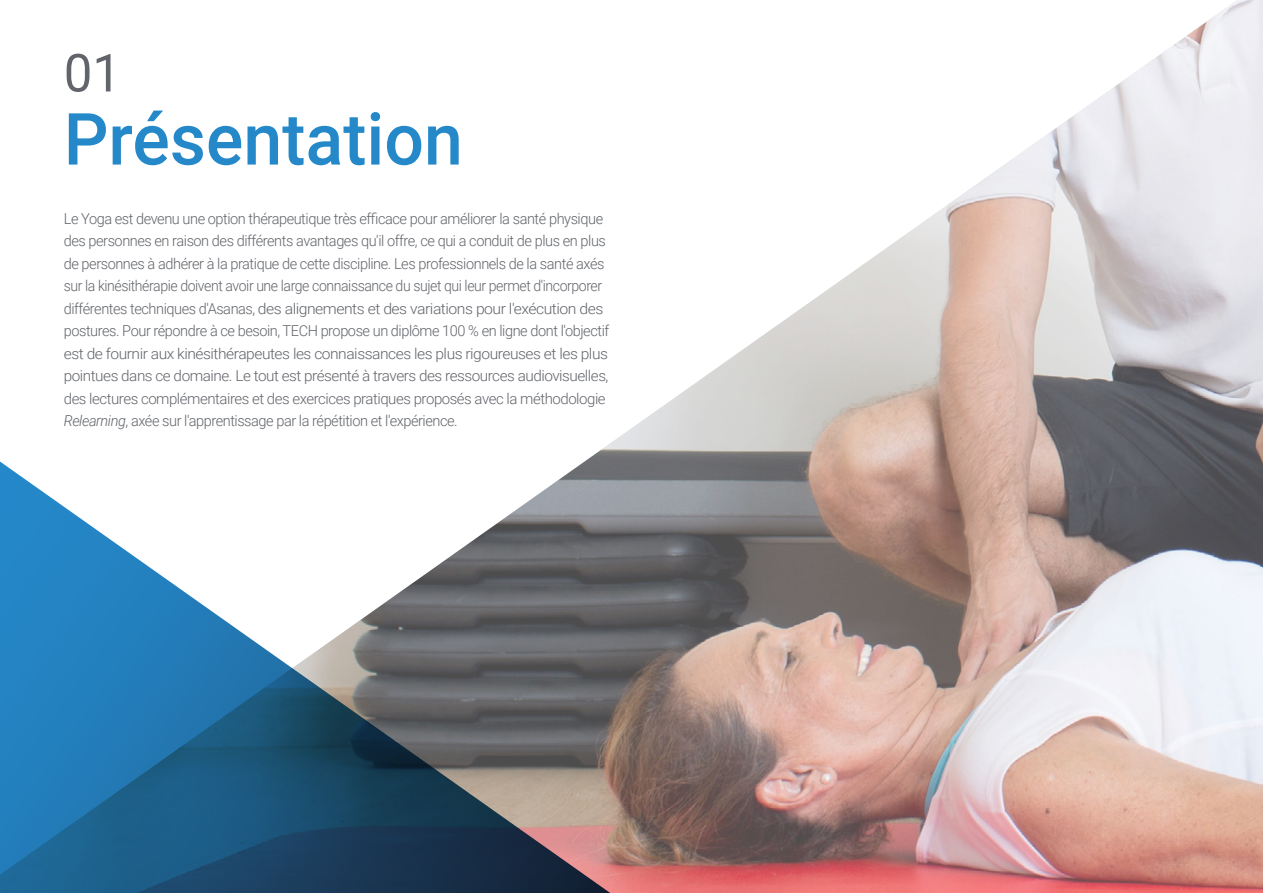
<style>
.page{position:relative;width:1263px;height:893px;background:#fff}
.page>*{position:absolute;margin:0;border:0;box-sizing:border-box;transform-origin:0 0}
.t1{font:500 72px "Roboto";color:#2488c9}
.t2{font:52.5px "Roboto";color:#61646a}
.t3{font:300 15px/22.5px "Roboto";letter-spacing:-.03em;color:#61646a}
.s1{font-style:italic}
</style>
<div class="page">
<img style="left:607px;top:0;width:656px;height:893px">
<svg style="left:0;top:446px;width:640px;height:447px"></svg>
<h2 class="t2" style="left:64px;top:36px;width:59px">01</h2>
<h1 class="t1" style="left:64px;top:89px;width:401px">Présentation</h1>
<p class="t3" style="left:64px;top:207px;width:547px">Le Yoga est devenu une option thérapeutique très efficace pour améliorer la santé physique des personnes en raison des différents avantages qu'il offre, ce qui a conduit de plus en plus de personnes à adhérer à la pratique de cette discipline. Les professionnels de la santé axés sur la kinésithérapie doivent avoir une large connaissance du sujet qui leur permet d'incorporer différentes techniques d'Asanas, des alignements et des variations pour l'exécution des postures. Pour répondre à ce besoin, TECH propose un diplôme 100 % en ligne dont l'objectif est de fournir aux kinésithérapeutes les connaissances les plus rigoureuses et les plus pointues dans ce domaine. Le tout est présenté à travers des ressources audiovisuelles, des lectures complémentaires et des exercices pratiques proposés avec la méthodologie <span class="s1">Relearning</span>, axée sur l'apprentissage par la répétition et l'expérience.</p>
</div>
